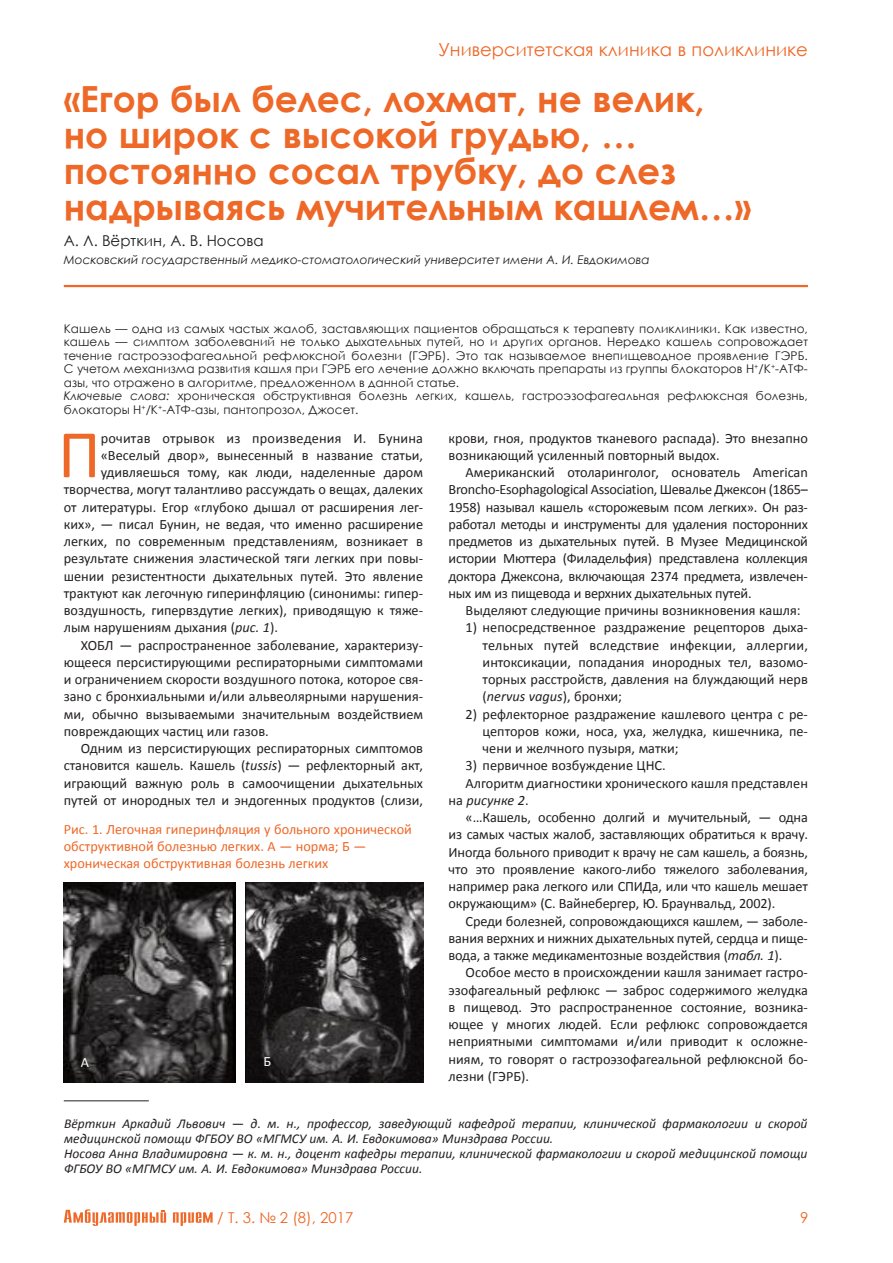
<style>
.page{position:relative;width:893px;height:1263px;background:#fff}
.page>*{position:absolute;margin:0;border:0;box-sizing:border-box;transform-origin:0 0}
.Osnova_text{font:68.55px "Calibri";color:#ee6828}
.Osnova_text-2{font:700 36px/36px "Century Gothic";letter-spacing:-.005em;color:#ee6828}
.t1{font:18px "Century Gothic";color:#ee6828}
.t2{font:15px "Century Gothic";color:#231f20}
.t3{font:15px "Century Gothic";color:#ee6828}
.Osnova_text-3{font:14.25px/17.2px "Calibri";color:#231f20;text-align:justify}
.Osnova_text-4{font:14.25px/17.2px "Calibri";color:#ee6828}
.Osnova_text-5{font:14.25px "Calibri";color:#fff}
.Osnova_text-6{font:italic 13.5px/15px "Calibri";color:#231f20}
.t4{font:12px/13.5px "Century Gothic";letter-spacing:.005em;color:#231f20;text-align:justify}
.t5{font:italic 12px "Century Gothic";color:#231f20}
.s1{font-style:italic}
</style>
<div class="page">
<svg style="left:173px;top:1212px;width:40px;height:14px"></svg>
<svg style="left:64px;top:1209px;width:102px;height:17px"></svg>
<hr style="left:64px;top:285px;width:744px;height:2px;background:#ee6828">
<hr style="left:64px;top:1100px;width:85px;height:1px;background:#231f20">
<img style="left:64px;top:883px;width:171px;height:199px">
<img style="left:246px;top:883px;width:177px;height:199px">
<p class="t1" style="left:438px;top:37px;width:371px">Университетская клиника в поликлинике</p>
<p class="Osnova_text-2" style="left:64px;top:79px;width:689px">«Егор был белес, лохмат, не велик, но широк с высокой грудью, … постоянно сосал трубку, до слез надрываясь мучительным кашлем…»</p>
<p class="t2" style="left:64px;top:230px;width:201px">А. Л. Вёрткин, А. В. Носова</p>
<p class="t5" style="left:64px;top:251px;width:587px">Московский государственный медико-стоматологический университет имени А. И. Евдокимова</p>
<p class="t4" style="left:64px;top:321px;width:746px">Кашель — одна из самых частых жалоб, заставляющих пациентов обращаться к терапевту поликлиники. Как известно, кашель — симптом заболеваний не только дыхательных путей, но и других органов. Нередко кашель сопровождает течение гастроэзофагеальной рефлюксной болезни (ГЭРБ). Это так называемое внепищеводное проявление ГЭРБ.<br>С учетом механизма развития кашля при ГЭРБ его лечение должно включать препараты из группы блокаторов Н<sup>+</sup>/К<sup>+</sup>-АТФ&shy;азы, что отражено в алгоритме, предложенном в данной статье.</p>
<p class="t4" style="left:64px;top:389px;width:746px"><span class="s1">Ключевые слова:</span> хроническая обструктивная болезнь легких, кашель, гастроэзофагеальная рефлюксная болезнь, блокаторы Н<sup>+</sup>/К<sup>+</sup>-АТФ-азы, пантопрозол, Джосет.</p>
<p class="Osnova_text" style="left:58px;top:411px;width:44px">П</p>
<p class="Osnova_text-3" style="left:101px;top:429px;width:324px">рочитав отрывок из произведения И. Бунина</p>
<p class="Osnova_text-3" style="left:449px;top:429px;width:361px">крови, гноя, продуктов тканевого распада). Это внезапно возникающий усиленный повторный выдох.</p>
<p class="Osnova_text-3" style="left:449px;top:464px;width:361px;text-indent:17px">Американский отоларинголог, основатель American Broncho-Esophagological Association, Шевалье Джексон (1865– 1958) называл кашель «сторожевым псом легких». Он раз&shy;работал методы и инструменты для удаления посторонних предметов из дыхательных путей. В Музее Медицинской истории Мюттера (Филадельфия) представлена коллекция доктора Джексона, включающая 2374 предмета, извлечен&shy;ных им из пищевода и верхних дыхательных путей.</p>
<p class="Osnova_text-3" style="left:466px;top:602px;width:337px">Выделяют следующие причины возникновения кашля:</p>
<p class="Osnova_text-3" style="left:483px;top:619px;width:327px;text-indent:-17px">1) непосредственное раздражение рецепторов дыха&shy;тельных путей вследствие инфекции, аллергии, интоксикации, попадания инородных тел, вазомо&shy;торных расстройств, давления на блуждающий нерв (<span class="s1">nervus vagus</span>), бронхи;</p>
<p class="Osnova_text-3" style="left:483px;top:705px;width:327px;text-indent:-17px">2) рефлекторное раздражение кашлевого центра с ре&shy;цепторов кожи, носа, уха, желудка, кишечника, пе&shy;чени и желчного пузыря, матки;</p>
<p class="Osnova_text-3" style="left:466px;top:757px;width:202px">3) первичное возбуждение ЦНС.</p>
<p class="Osnova_text-3" style="left:449px;top:774px;width:361px;text-indent:17px">Алгоритм диагностики хронического кашля представлен на <span class="s1">рисунке 2</span>.</p>
<p class="Osnova_text-3" style="left:449px;top:809px;width:361px;text-indent:17px">«…Кашель, особенно долгий и мучительный, — одна из самых частых жалоб, заставляющих обратиться к врачу.<br>Иногда больного приводит к врачу не сам кашель, а боязнь, что это проявление какого-либо тяжелого заболевания, например рака легкого или СПИДа, или что кашель мешает окружающим» (С. Вайнебергер, Ю. Браунвальд, 2002).</p>
<p class="Osnova_text-3" style="left:449px;top:912px;width:361px;text-indent:17px">Среди болезней, сопровождающихся кашлем, — заболе&shy;вания верхних и нижних дыхательных путей, сердца и пище&shy;вода, а также медикаментозные воздействия (<span class="s1">табл. 1</span>).</p>
<p class="Osnova_text-3" style="left:449px;top:964px;width:361px;text-indent:17px">Особое место в происхождении кашля занимает гастро&shy;эзофагеальный рефлюкс — заброс содержимого желудка в пищевод. Это распространенное состояние, возника&shy;ющее у многих людей. Если рефлюкс сопровождается неприятными симптомами и/или приводит к осложне&shy;ниям, то говорят о гастроэзофагеальной рефлюксной бо&shy;лезни (ГЭРБ).</p>
<p class="Osnova_text-3" style="left:101px;top:446px;width:324px">«Веселый двор», вынесенный в название статьи,</p>
<p class="Osnova_text-3" style="left:101px;top:464px;width:324px">удивляешься тому, как люди, наделенные даром</p>
<p class="Osnova_text-3" style="left:64px;top:481px;width:361px">творчества, могут талантливо рассуждать о вещах, далеких</p>
<p class="Osnova_text-3" style="left:64px;top:498px;width:361px">от литературы. Егор «глубоко дышал от расширения лег-</p>
<p class="Osnova_text-3" style="left:64px;top:515px;width:361px">ких», — писал Бунин, не ведая, что именно расширение</p>
<p class="Osnova_text-3" style="left:64px;top:533px;width:361px">легких, по современным представлениям, возникает в</p>
<p class="Osnova_text-3" style="left:64px;top:550px;width:361px">результате снижения эластической тяги легких при повы-</p>
<p class="Osnova_text-3" style="left:64px;top:567px;width:361px">шении резистентности дыхательных путей. Это явление</p>
<p class="Osnova_text-3" style="left:64px;top:584px;width:361px">трактуют как легочную гиперинфляцию (синонимы: гипер-</p>
<p class="Osnova_text-3" style="left:64px;top:602px;width:361px">воздушность, гипервздутие легких), приводящую к тяже-</p>
<p class="Osnova_text-3" style="left:64px;top:619px;width:216px">лым нарушениям дыхания (<span class="s1">рис. 1</span>).</p>
<p class="Osnova_text-3" style="left:64px;top:636px;width:361px;text-indent:17px">ХОБЛ — распространенное заболевание, характеризу&shy;ющееся персистирующими респираторными симптомами и ограничением скорости воздушного потока, которое свя&shy;зано с бронхиальными и/или альвеолярными нарушения&shy;ми, обычно вызываемыми значительным воздействием повреждающих частиц или газов.</p>
<p class="Osnova_text-3" style="left:64px;top:740px;width:361px;text-indent:17px">Одним из персистирующих респираторных симптомов становится кашель. Кашель (<span class="s1">tussis</span>) — рефлекторный акт, играющий важную роль в самоочищении дыхательных путей от инородных тел и эндогенных продуктов (слизи,</p>
<p class="Osnova_text-4" style="left:64px;top:820px;width:350px">Рис. 1. Легочная гиперинфляция у больного хронической обструктивной болезнью легких. А — норма; Б — хроническая обструктивная болезнь легких</p>
<p class="Osnova_text-5" style="left:81px;top:1053px;width:10px">А</p>
<p class="Osnova_text-5" style="left:264px;top:1052px;width:9px">Б</p>
<p class="Osnova_text-6" style="left:64px;top:1115px;width:745px">Вёрткин Аркадий Львович — д. м. н., профессор, заведующий кафедрой терапии, клинической фармакологии и скорой медицинской помощи ФГБОУ ВО «МГМСУ им. А. И. Евдокимова» Минздрава России.</p>
<p class="Osnova_text-6" style="left:64px;top:1145px;width:745px">Носова Анна Владимировна — к. м. н., доцент кафедры терапии, клинической фармакологии и скорой медицинской помощи<br>ФГБОУ ВО «МГМСУ им. А. И. Евдокимова» Минздрава России.</p>
<p class="t3" style="left:217px;top:1207px;width:138px">/ Т. 3. № 2 (8), 2017</p>
<p class="t3" style="left:800px;top:1207px;width:10px">9</p>
</div>
